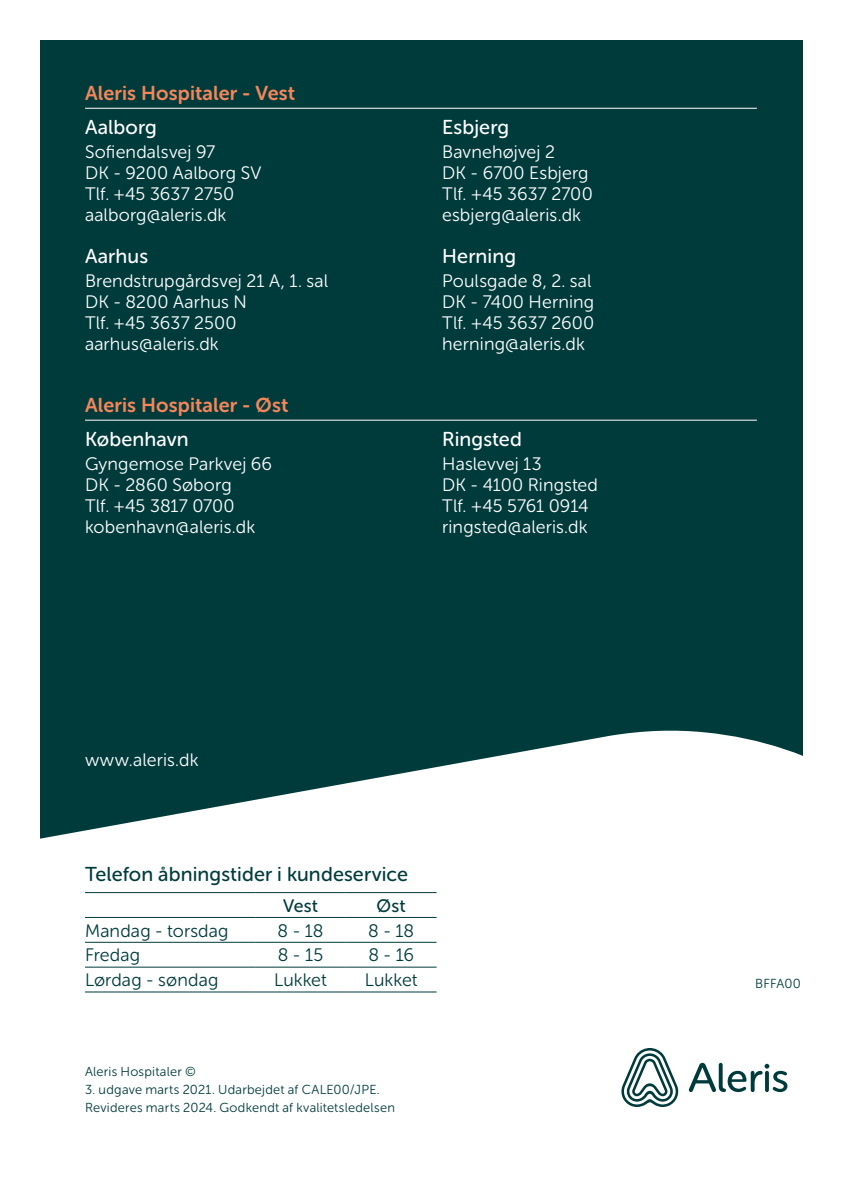
<style>
.page{position:relative;width:842px;height:1191px;background:#fff}
.page>*{position:absolute;margin:0;border:0;box-sizing:border-box;transform-origin:0 0}
.t1{font:20px "Museo Sans Rounded 500";letter-spacing:.005em;color:#fff}
.t2{font:20px "Museo Sans Rounded 700";letter-spacing:.005em;color:#f5855b}
.t3{font:20px "Museo Sans Rounded 500";letter-spacing:.005em;color:#003b3c}
.t4{font:18px/21px "Museo Sans Rounded 300";letter-spacing:.01em;color:#fff}
.t5{font:18px "Museo Sans Rounded 300";letter-spacing:.005em;color:#003b3c}
.t6{font:18px "Museo Sans Rounded 500";letter-spacing:.01em;color:#003b3c}
.t7{font:13px/18px "Museo Sans Rounded 300";letter-spacing:.02em;color:#003b3c}
</style>
<div class="page">
<div style="left:40px;top:40px;width:762px;height:1111px;background:#003b3c"></div>
<div style="left:0;top:843px;width:842px;height:348px;background:#fff"></div>
<svg style="left:40px;top:729px;width:763px;height:239px"></svg>
<svg style="left:688px;top:1062px;width:99px;height:30px"></svg>
<svg style="left:621px;top:1048px;width:58px;height:59px"></svg>
<hr style="left:85px;top:917px;width:170px;height:1px;background:#003b3c">
<hr style="left:255px;top:917px;width:91px;height:1px;background:#003b3c">
<hr style="left:346px;top:917px;width:91px;height:1px;background:#003b3c">
<hr style="left:85px;top:941px;width:170px;height:1px;background:#003b3c">
<hr style="left:255px;top:941px;width:91px;height:1px;background:#003b3c">
<hr style="left:346px;top:941px;width:91px;height:1px;background:#003b3c">
<hr style="left:85px;top:966px;width:170px;height:1px;background:#003b3c">
<hr style="left:255px;top:966px;width:91px;height:1px;background:#003b3c">
<hr style="left:346px;top:966px;width:91px;height:1px;background:#003b3c">
<hr style="left:85px;top:892px;width:170px;height:1px;background:#003b3c">
<hr style="left:255px;top:892px;width:91px;height:1px;background:#003b3c">
<hr style="left:346px;top:892px;width:91px;height:1px;background:#003b3c">
<hr style="left:85px;top:991px;width:170px;height:1px;background:#003b3c">
<hr style="left:255px;top:991px;width:91px;height:1px;background:#003b3c">
<hr style="left:346px;top:991px;width:91px;height:1px;background:#003b3c">
<hr style="left:85px;top:108px;width:672px;height:1px;background:#fff">
<hr style="left:85px;top:420px;width:672px;height:1px;background:#fff">
<p class="t2" style="left:85px;top:82px;width:212px">Aleris Hospitaler - Vest</p>
<p class="t1" style="left:85px;top:116px;width:73px">Aalborg</p>
<p class="t4" style="left:85px;top:141px;width:178px">Sofiendalsvej 97<br>DK - 9200 Aalborg SV<br>Tlf. +45 3637 2750 aalborg@aleris.dk</p>
<p class="t1" style="left:85px;top:245px;width:65px">Aarhus</p>
<p class="t4" style="left:85px;top:270px;width:245px">Brendstrupgårdsvej 21 A, 1. sal<br>DK - 8200 Aarhus N<br>Tlf. +45 3637 2500 aarhus@aleris.dk</p>
<p class="t2" style="left:85px;top:394px;width:205px">Aleris Hospitaler - Øst</p>
<p class="t1" style="left:85px;top:428px;width:105px">København</p>
<p class="t4" style="left:85px;top:453px;width:188px">Gyngemose Parkvej 66<br>DK - 2860 Søborg<br>Tlf. +45 3817 0700 kobenhavn@aleris.dk</p>
<p class="t1" style="left:442px;top:116px;width:68px">Esbjerg</p>
<p class="t4" style="left:442px;top:141px;width:152px">Bavnehøjvej 2<br>DK - 6700 Esbjerg<br>Tlf. +45 3637 2700 esbjerg@aleris.dk</p>
<p class="t1" style="left:442px;top:245px;width:75px">Herning</p>
<p class="t4" style="left:442px;top:270px;width:154px">Poulsgade 8, 2. sal<br>DK - 7400 Herning<br>Tlf. +45 3637 2600 herning@aleris.dk</p>
<p class="t1" style="left:442px;top:428px;width:81px">Ringsted</p>
<p class="t4" style="left:442px;top:453px;width:157px">Haslevvej 13<br>DK - 4100 Ringsted<br>Tlf. +45 5761 0914 ringsted@aleris.dk</p>
<p class="t4" style="left:85px;top:749px;width:115px">www.aleris.dk</p>
<p class="t3" style="left:85px;top:863px;width:324px">Telefon åbningstider i kundeservice</p>
<p class="t6" style="left:283px;top:895px;width:36px">Vest</p>
<p class="t6" style="left:377px;top:895px;width:31px">Øst</p>
<p class="t5" style="left:85px;top:920px;width:145px">Mandag - torsdag</p>
<p class="t5" style="left:277px;top:920px;width:47px">8 - 18</p>
<p class="t5" style="left:368px;top:920px;width:47px">8 - 18</p>
<p class="t5" style="left:85px;top:945px;width:56px">Fredag</p>
<p class="t5" style="left:278px;top:945px;width:47px">8 - 15</p>
<p class="t5" style="left:368px;top:945px;width:47px">8 - 16</p>
<p class="t5" style="left:85px;top:970px;width:135px">Lørdag - søndag</p>
<p class="t5" style="left:274px;top:970px;width:54px">Lukket</p>
<p class="t5" style="left:365px;top:970px;width:54px">Lukket</p>
<p class="t7" style="left:85px;top:1062px;width:112px">Aleris Hospitaler ©</p>
<p class="t7" style="left:85px;top:1080px;width:311px">3. udgave marts 2021. Udarbejdet af CALE00/JPE.<br>Revideres marts 2024. Godkendt af kvalitetsledelsen</p>
<p class="t7" style="left:755px;top:974px;width:47px">BFFA00</p>
</div>
